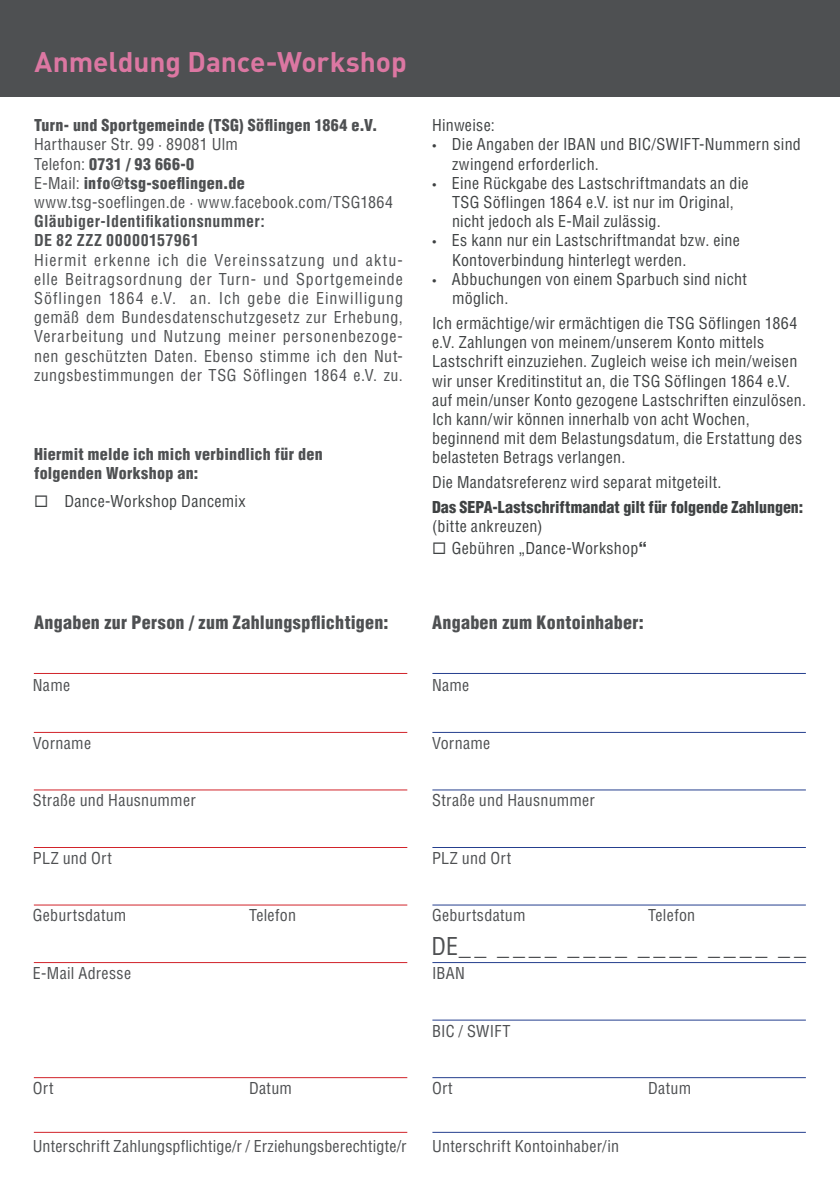
<style>
.page{position:relative;width:840px;height:1191px;background:#fff}
.page>*{position:absolute;margin:0;border:0;box-sizing:border-box;transform-origin:0 0}
.t1{font:700 28px "DINOT";color:#dc77a2}
.t2{font:condensed 24px "Helvetica LT Std";color:#4e5052}
.t3{font:900 condensed 18px "Helvetica LT Std";letter-spacing:.015em;color:#4e5052}
.t4{font:condensed 16px/19.2px "Helvetica LT Std";letter-spacing:.02em;color:#3f4243}
.t5{font:condensed 16px/19.2px "Helvetica LT Std";letter-spacing:.02em;color:#4e5052}
.t6{font:900 condensed 16px/19.2px "Helvetica LT Std";letter-spacing:.02em;color:#4e5052}
.t7{font:700 condensed 16px/19.2px "Helvetica LT Std";letter-spacing:.02em;color:#4e5052}
.t8{font:900 condensed 16px "Helvetica LT Std";color:#3f4243}
.s1{font-weight:900}
.s2{font-family:"Myriad Pro";font-stretch:normal}
.s3{color:#393d3e}
.s4{font-weight:900;color:#393d3e}
</style>
<div class="page">
<div style="left:0;top:0;width:839px;height:96px;background:#4e5052"></div>
<hr style="left:34px;top:673px;width:373px;height:1px;background:#d1232a">
<hr style="left:34px;top:732px;width:373px;height:1px;background:#d1232a">
<hr style="left:34px;top:789px;width:373px;height:1px;background:#d1232a">
<hr style="left:34px;top:847px;width:373px;height:1px;background:#d1232a">
<hr style="left:34px;top:904px;width:373px;height:1px;background:#d1232a">
<hr style="left:34px;top:962px;width:373px;height:1px;background:#d1232a">
<hr style="left:34px;top:1077px;width:373px;height:1px;background:#d1232a">
<hr style="left:34px;top:1131px;width:373px;height:1px;background:#d1232a">
<hr style="left:432px;top:673px;width:373px;height:1px;background:#253f8e">
<hr style="left:432px;top:732px;width:373px;height:1px;background:#253f8e">
<hr style="left:432px;top:789px;width:373px;height:1px;background:#253f8e">
<hr style="left:432px;top:847px;width:373px;height:1px;background:#253f8e">
<hr style="left:432px;top:904px;width:373px;height:1px;background:#253f8e">
<hr style="left:432px;top:962px;width:373px;height:1px;background:#253f8e">
<hr style="left:432px;top:1019px;width:373px;height:1px;background:#253f8e">
<hr style="left:432px;top:1077px;width:373px;height:1px;background:#253f8e">
<hr style="left:432px;top:1131px;width:373px;height:1px;background:#253f8e">
<h1 class="t1" style="left:34px;top:44px;width:373px">Anmeldung Dance-Workshop</h1>
<p class="t6" style="left:34px;top:116px;width:345px">Turn- und Sportgemeinde (TSG) Söflingen 1864 e.V.</p>
<p class="t5" style="left:34px;top:135px;width:360px">Harthauser Str. 99 · 89081 Ulm<br>Telefon: <span class="s1">0731 / 93 666-0<br></span>E-Mail: <span class="s1">info@tsg-soeflingen.de </span>www.tsg-soeflingen.de · www.facebook.com/TSG1864</p>
<p class="t7" style="left:34px;top:212px;width:232px">Gläubiger-Identifikationsnummer:<br>DE 82 ZZZ 00000157961</p>
<p class="t5" style="left:34px;top:250px;width:370px;text-align:justify">Hiermit erkenne ich die Vereinssatzung und aktu&shy;elle Beitragsordnung der Turn- und Sportgemeinde Söflingen 1864 e.V. an. Ich gebe die Einwilligung gemäß dem Bundesdatenschutzgesetz zur Erhebung, Verarbeitung und Nutzung meiner personenbezoge&shy;nen geschützten Daten. Ebenso stimme ich den Nut&shy;zungsbestimmungen der TSG Söflingen 1864 e.V. zu.</p>
<p class="t6" style="left:34px;top:444px;width:290px">Hiermit melde ich mich verbindlich für den folgenden Workshop an:</p>
<p class="t4" style="left:34px;top:491px;width:213px">◻ Dance-Workshop Dancemix</p>
<p class="t4" style="left:432px;top:116px;width:64px">Hinweise:</p>
<p class="t4" style="left:452px;top:135px;width:350px;text-indent:-20px"><span class="s2">•</span> Die Angaben der IBAN und BIC/SWIFT-Nummern sind zwingend erforderlich.</p>
<p class="t4" style="left:452px;top:173px;width:298px;text-indent:-20px"><span class="s2">•</span> Eine Rückgabe des Lastschriftmandats an die<br>TSG Söflingen 1864 e.V. ist nur im Original, nicht jedoch als E-Mail zulässig.</p>
<p class="t4" style="left:452px;top:231px;width:289px;text-indent:-20px"><span class="s2">•</span> Es kann nur ein Lastschriftmandat bzw. eine<br>Kontoverbindung hinterlegt werden.</p>
<p class="t4" style="left:452px;top:269px;width:296px;text-indent:-20px"><span class="s2">•</span> Abbuchungen von einem Sparbuch sind nicht möglich.</p>
<p class="t4" style="left:432px;top:313px;width:375px">Ich ermächtige/wir ermächtigen die TSG Söflingen 1864 e.V. Zahlungen von meinem/unserem Konto mittels Lastschrift einzuziehen. Zugleich weise ich mein/weisen wir unser Kreditinstitut an, die TSG Söflingen 1864 e.V. auf mein/unser Konto gezogene Lastschriften einzulösen.<br>Ich kann/wir können innerhalb von acht Wochen, beginnend mit dem Belastungsdatum, die Erstattung des belasteten Betrags verlangen.</p>
<p class="t4" style="left:432px;top:473px;width:291px">Die Mandatsreferenz wird separat mitgeteilt.</p>
<p class="t8" style="left:432px;top:497px;width:372px">Das SEPA-Lastschriftmandat gilt für folgende Zahlungen:</p>
<p class="t4" style="left:432px;top:517px;width:112px">(bitte ankreuzen)</p>
<p class="t4" style="left:432px;top:539px;width:216px">◻ Gebühren <span class="s3">„Dance-</span>Workshop<span class="s4">“</span></p>
<p class="t3" style="left:34px;top:611px;width:356px">Angaben zur Person / zum Zahlungspflichtigen:</p>
<p class="t3" style="left:432px;top:611px;width:213px">Angaben zum Kontoinhaber:</p>
<p class="t5" style="left:33px;top:675px;width:39px">Name</p>
<p class="t5" style="left:432px;top:675px;width:39px">Name</p>
<p class="t5" style="left:33px;top:733px;width:60px">Vorname</p>
<p class="t5" style="left:432px;top:733px;width:60px">Vorname</p>
<p class="t5" style="left:33px;top:790px;width:164px">Straße und Hausnummer</p>
<p class="t5" style="left:432px;top:790px;width:164px">Straße und Hausnummer</p>
<p class="t5" style="left:33px;top:848px;width:81px">PLZ und Ort</p>
<p class="t5" style="left:432px;top:848px;width:81px">PLZ und Ort</p>
<p class="t5" style="left:33px;top:906px;width:95px">Geburtsdatum</p>
<p class="t5" style="left:249px;top:906px;width:49px">Telefon</p>
<p class="t5" style="left:432px;top:906px;width:95px">Geburtsdatum</p>
<p class="t5" style="left:648px;top:906px;width:49px">Telefon</p>
<h2 class="t2" style="left:431px;top:931px;width:376px">DE__ ____ ____ ____ ____ __</h2>
<p class="t5" style="left:33px;top:963px;width:100px">E-Mail Adresse</p>
<p class="t5" style="left:432px;top:963px;width:34px">IBAN</p>
<p class="t5" style="left:432px;top:1021px;width:80px">BIC / SWIFT</p>
<p class="t5" style="left:33px;top:1078px;width:22px">Ort</p>
<p class="t5" style="left:249px;top:1078px;width:44px">Datum</p>
<p class="t5" style="left:432px;top:1078px;width:22px">Ort</p>
<p class="t5" style="left:648px;top:1078px;width:44px">Datum</p>
<p class="t5" style="left:33px;top:1136px;width:375px">Unterschrift Zahlungspflichtige/r / Erziehungsberechtigte/r</p>
<p class="t5" style="left:432px;top:1136px;width:188px">Unterschrift Kontoinhaber/in</p>
</div>
